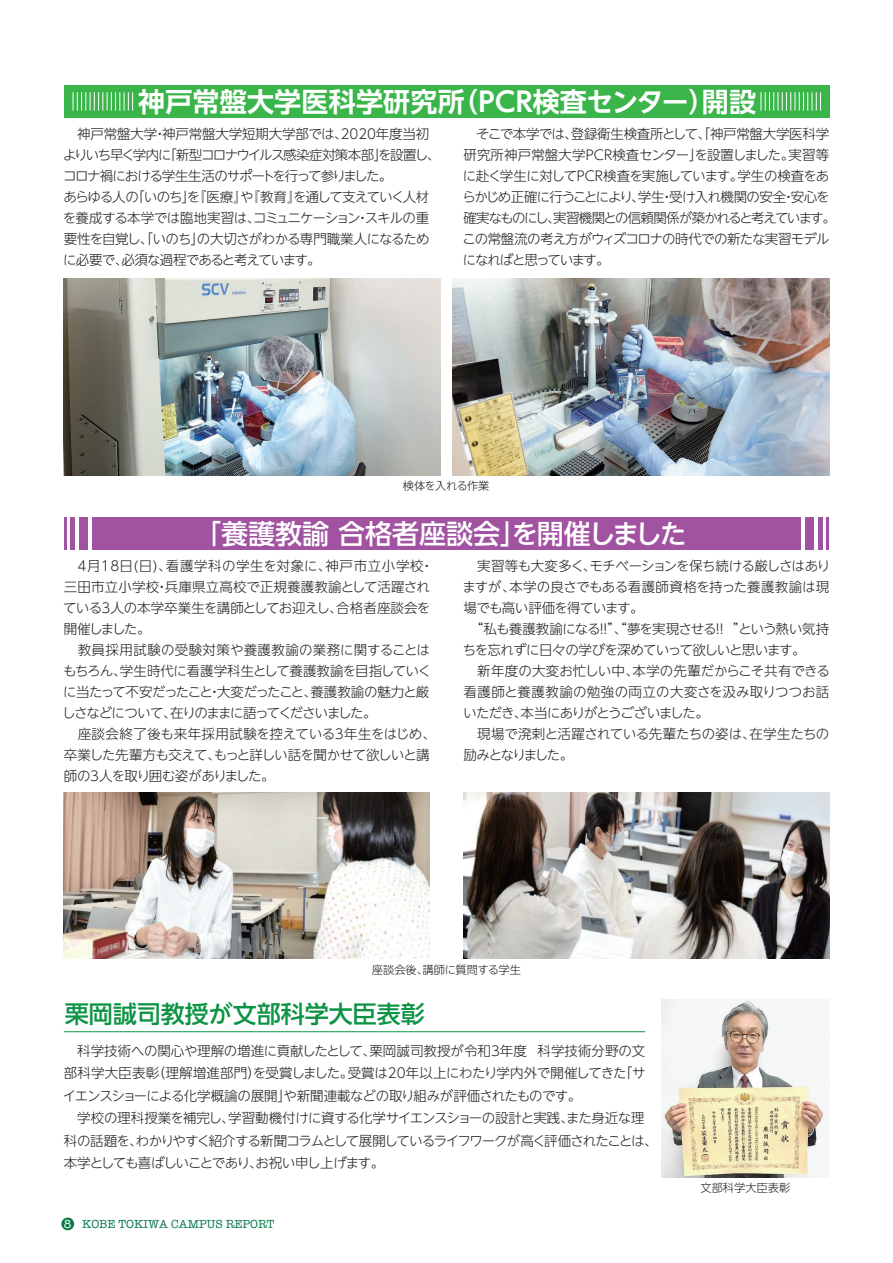
<style>
.page{position:relative;width:893px;height:1263px;background:#fff}
.page>*{position:absolute;margin:0;border:0;box-sizing:border-box;transform-origin:0 0}
.t1{font:700 27px "UD Shin Go NT Pro De";letter-spacing:.01em;color:#fff}
.t2{font:500 27px "UD Shin Go NT Pro";color:#fff}
.t3{font:500 24px "UD Shin Go NT Pro";color:#0d9344}
.t4{font:300 13.5px/21px "UD Shin Go NT Pro";letter-spacing:-.04em;color:#231f20}
.t5{font:300 13.5px/21px "UD Shin Go NT Pro";letter-spacing:-.06em;color:#231f20}
.t6{font:12px "American Typewriter";color:#087947}
.t7{font:300 11.25px "UD Shin Go NT Pro";color:#231f20}
.t8{font:300 11.25px "UD Shin Go NT Pro";letter-spacing:-.055em;color:#231f20}
.s1{color:#fff}
</style>
<div class="page">
<div style="left:61px;top:1217px;width:13px;height:13px;background:#087947;border-radius:50%"></div>
<hr style="left:64px;top:1031px;width:581px;height:1px;background:#0d9344">
<div style="left:92px;top:517px;width:709px;height:33px;background:#a153a1"></div>
<div style="left:80px;top:517px;width:8px;height:33px;background:#a153a1"></div>
<hr style="left:71px;top:517px;width:4px;height:33px;background:#a153a1">
<hr style="left:64px;top:517px;width:2px;height:33px;background:#a153a1">
<div style="left:805px;top:517px;width:8px;height:33px;background:#a153a1"></div>
<hr style="left:818px;top:517px;width:4px;height:33px;background:#a153a1">
<hr style="left:827px;top:517px;width:2px;height:33px;background:#a153a1">
<img style="left:463px;top:793px;width:366px;height:165px">
<img style="left:64px;top:793px;width:365px;height:165px">
<img style="left:452px;top:279px;width:377px;height:197px">
<img style="left:64px;top:279px;width:377px;height:197px">
<img style="left:662px;top:999px;width:167px;height:179px">
<div style="left:64px;top:85px;width:765px;height:33px;background:#3ab54a"></div>
<svg style="left:73px;top:92px;width:60px;height:19px"></svg>
<svg style="left:761px;top:92px;width:60px;height:19px"></svg>
<h1 class="t1" style="left:138px;top:80px;width:619px">神戸常盤大学医科学研究所（PCR検査センター）開設</h1>
<p class="t5" style="left:63px;top:123px;width:379px">　神戸常盤大学・神戸常盤大学短期大学部では、2020年度当初よりいち早く学内に「新型コロナウイルス感染症対策本部」を設置し、コロナ禍における学生生活のサポートを行って参りました。<br>あらゆる人の「いのち」を『医療』や『教育』を通して支えていく人材を養成する本学では臨地実習は、コミュニケーション・スキルの重要性を自覚し、「いのち」の大切さがわかる専門職業人になるために必要で、必須な過程であると考えています。</p>
<p class="t4" style="left:462px;top:123px;width:375px">　そこで本学では、登録衛生検査所として、「神戸常盤大学医科学研究所神戸常盤大学PCR検査センター」を設置しました。実習等に赴く学生に対してPCR検査を実施しています。学生の検査をあらかじめ正確に行うことにより、学生・受け入れ機関の安全・安心を確実なものにし、実習機関との信頼関係が築かれると考えています。この常盤流の考え方がウィズコロナの時代での新たな実習モデルになればと思っています。</p>
<p class="t8" style="left:403px;top:476px;width:88px">検体を入れる作業</p>
<h1 class="t2" style="left:194px;top:512px;width:494px">「養護教諭 合格者座談会」を開催しました</h1>
<p class="t4" style="left:62px;top:555px;width:375px;text-indent:15px">4月18日(日)、看護学科の学生を対象に、神戸市立小学校・三田市立小学校・兵庫県立高校で正規養護教諭として活躍されている3人の本学卒業生を講師としてお迎えし、合格者座談会を開催しました。<br>　教員採用試験の受験対策や養護教諭の業務に関することはもちろん、学生時代に看護学科生として養護教諭を目指していくに当たって不安だったこと・大変だったこと、養護教諭の魅力と厳しさなどについて、在りのままに語ってくださいました。<br>　座談会終了後も来年採用試験を控えている3年生をはじめ、卒業した先輩方も交えて、もっと詳しい話を聞かせて欲しいと講師の3人を取り囲む姿がありました。</p>
<p class="t4" style="left:462px;top:555px;width:369px">　実習等も大変多く、モチベーションを保ち続ける厳しさはありますが、本学の良さでもある看護師資格を持った養護教諭は現場でも高い評価を得ています。<br>　“私も養護教諭になる!!”、“夢を実現させる!! ”という熱い気持ちを忘れずに日々の学びを深めていって欲しいと思います。<br>　新年度の大変お忙しい中、本学の先輩だからこそ共有できる看護師と養護教諭の勉強の両立の大変さを汲み取りつつお話いただき、本当にありがとうございました。<br>　現場で溌剌と活躍されている先輩たちの姿は、在学生たちの励みとなりました。</p>
<p class="t7" style="left:372px;top:960px;width:151px">座談会後、講師に質問する学生</p>
<h2 class="t3" style="left:65px;top:994px;width:361px">栗岡誠司教授が文部科学大臣表彰</h2>
<p class="t4" style="left:63px;top:1039px;width:596px;line-height:22.5px">　科学技術への関心や理解の増進に貢献したとして、栗岡誠司教授が令和3年度 科学技術分野の文部科学大臣表彰（理解増進部門）を受賞しました。受賞は20年以上にわたり学内外で開催してきた「サイエンスショーによる化学概論の展開」や新聞連載などの取り組みが評価されたものです。<br>　学校の理科授業を補完し、学習動機付けに資する化学サイエンスショーの設計と実践、また身近な理科の話題を、わかりやすく紹介する新聞コラムとして展開しているライフワークが高く評価されたことは、本学としても喜ばしいことであり、お祝い申し上げます。</p>
<p class="t6" style="left:64px;top:1215px;width:212px"><span class="s1">8</span> KOBE TOKIWA CAMPUS REPORT</p>
<p class="t7" style="left:700px;top:1178px;width:91px">文部科学大臣表彰</p>
</div>
